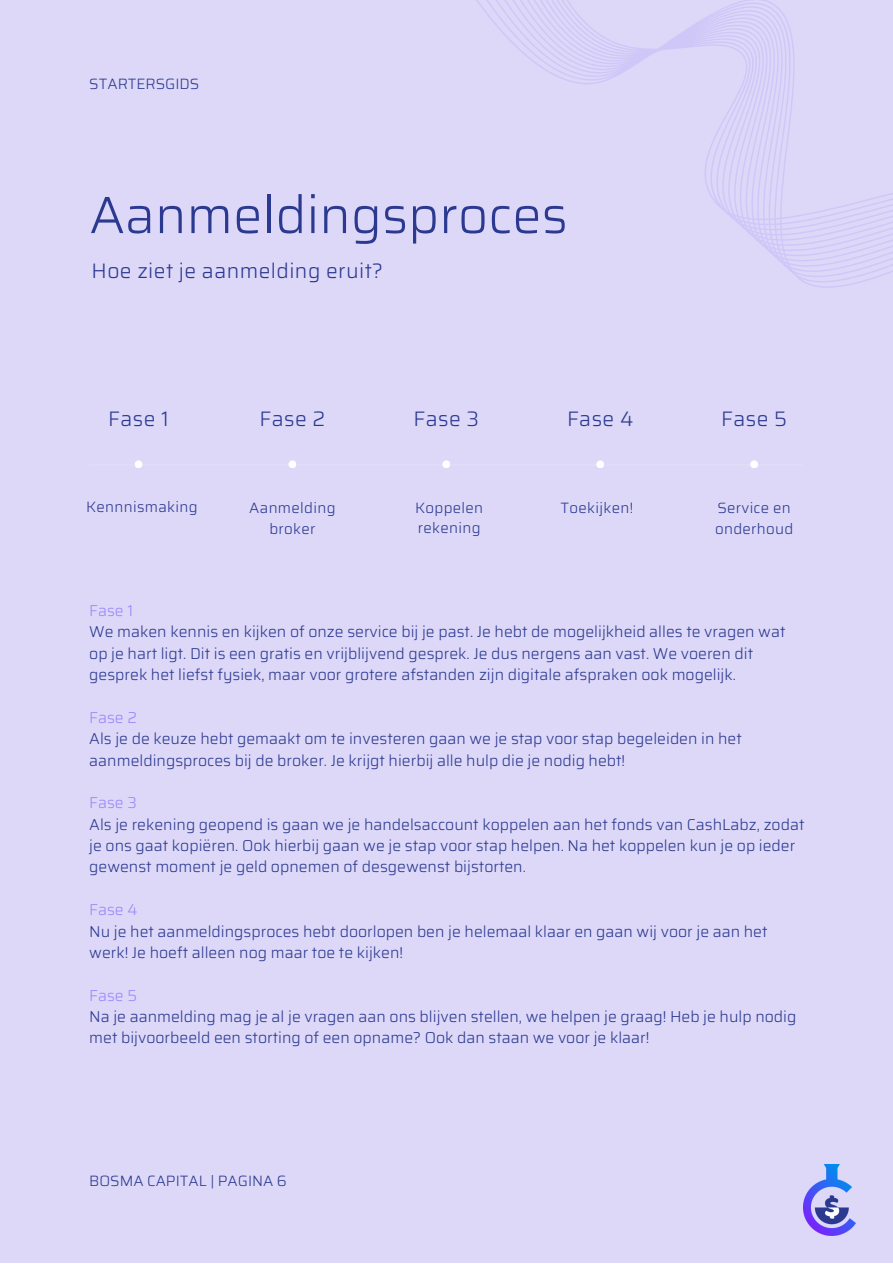
<style>
.page{position:relative;width:893px;height:1264px;background:#fff}
.page>*{position:absolute;margin:0;border:0;box-sizing:border-box;transform-origin:0 0}
.t1{font:300 52.5px "Saira";color:#2b3990}
.t2{font:300 21px "Saira";letter-spacing:.02em;color:#2b3990}
.t3{font:300 15.75px/21.3px "Saira";color:#2b3990}
.t4{font:300 15.75px "Saira";color:#9e86fd}
.t5{font:300 15px/20.2px "Saira";letter-spacing:.02em;color:#2b3990}
.t6{font:300 15px "Saira";color:#2b3990}
</style>
<div class="page">
<div style="left:0;top:0;width:892px;height:1262px;background:#ddd8f8"></div>
<hr style="left:90px;top:464px;width:712px;height:1px;background:#fff">
<div style="left:134px;top:460px;width:8px;height:8px;background:#fff;border-radius:50%"></div>
<div style="left:288px;top:460px;width:8px;height:8px;background:#fff;border-radius:50%"></div>
<div style="left:442px;top:460px;width:8px;height:8px;background:#fff;border-radius:50%"></div>
<div style="left:596px;top:460px;width:8px;height:8px;background:#fff;border-radius:50%"></div>
<div style="left:750px;top:460px;width:8px;height:8px;background:#fff;border-radius:50%"></div>
<svg style="left:476px;top:0;width:416px;height:288px"></svg>
<img style="left:803px;top:1164px;width:52px;height:71px">
<p class="t6" style="left:89px;top:72px;width:112px">STARTERSGIDS</p>
<p class="t1" style="left:89px;top:173px;width:480px">Aanmeldingsproces</p>
<p class="t2" style="left:92px;top:254px;width:293px">Hoe ziet je aanmelding eruit?</p>
<p class="t2" style="left:108px;top:402px;width:62px">Fase 1</p>
<p class="t2" style="left:259px;top:402px;width:67px">Fase 2</p>
<p class="t2" style="left:413px;top:402px;width:67px">Fase 3</p>
<p class="t2" style="left:567px;top:402px;width:68px">Fase 4</p>
<p class="t2" style="left:721px;top:402px;width:67px">Fase 5</p>
<p class="t5" style="left:86px;top:496px;width:113px">Kennnismaking</p>
<p class="t5" style="left:249px;top:498px;width:88px;text-align:center">Aanmelding broker</p>
<p class="t5" style="left:415px;top:497px;width:69px">Koppelen rekening</p>
<p class="t5" style="left:560px;top:498px;width:74px">Toekijken!</p>
<p class="t5" style="left:715px;top:498px;width:80px">Service en onderhoud</p>
<p class="t4" style="left:89px;top:598px;width:45px">Fase 1</p>
<p class="t3" style="left:89px;top:621px;width:697px">We maken kennis en kijken of onze service bij je past. Je hebt de mogelijkheid alles te vragen wat op je hart ligt. Dit is een gratis en vrijblijvend gesprek. Je dus nergens aan vast. We voeren dit gesprek het liefst fysiek, maar voor grotere afstanden zijn digitale afspraken ook mogelijk.</p>
<p class="t4" style="left:89px;top:705px;width:49px">Fase 2</p>
<p class="t3" style="left:89px;top:728px;width:654px">Als je de keuze hebt gemaakt om te investeren gaan we je stap voor stap begeleiden in het aanmeldingsproces bij de broker. Je krijgt hierbij alle hulp die je nodig hebt!</p>
<p class="t4" style="left:89px;top:790px;width:49px">Fase 3</p>
<p class="t3" style="left:89px;top:813px;width:716px">Als je rekening geopend is gaan we je handelsaccount koppelen aan het fonds van CashLabz, zodat je ons gaat kopiëren. Ook hierbij gaan we je stap voor stap helpen. Na het koppelen kun je op ieder gewenst moment je geld opnemen of desgewenst bijstorten.</p>
<p class="t4" style="left:89px;top:897px;width:50px">Fase 4</p>
<p class="t3" style="left:89px;top:920px;width:679px">Nu je het aanmeldingsproces hebt doorlopen ben je helemaal klaar en gaan wij voor je aan het werk! Je hoeft alleen nog maar toe te kijken!</p>
<p class="t4" style="left:89px;top:982px;width:49px">Fase 5</p>
<p class="t3" style="left:89px;top:1005px;width:708px">Na je aanmelding mag je al je vragen aan ons blijven stellen, we helpen je graag! Heb je hulp nodig met bijvoorbeeld een storting of een opname? Ook dan staan we voor je klaar!</p>
<p class="t6" style="left:89px;top:1169px;width:199px">BOSMA CAPITAL | PAGINA 6</p>
</div>
